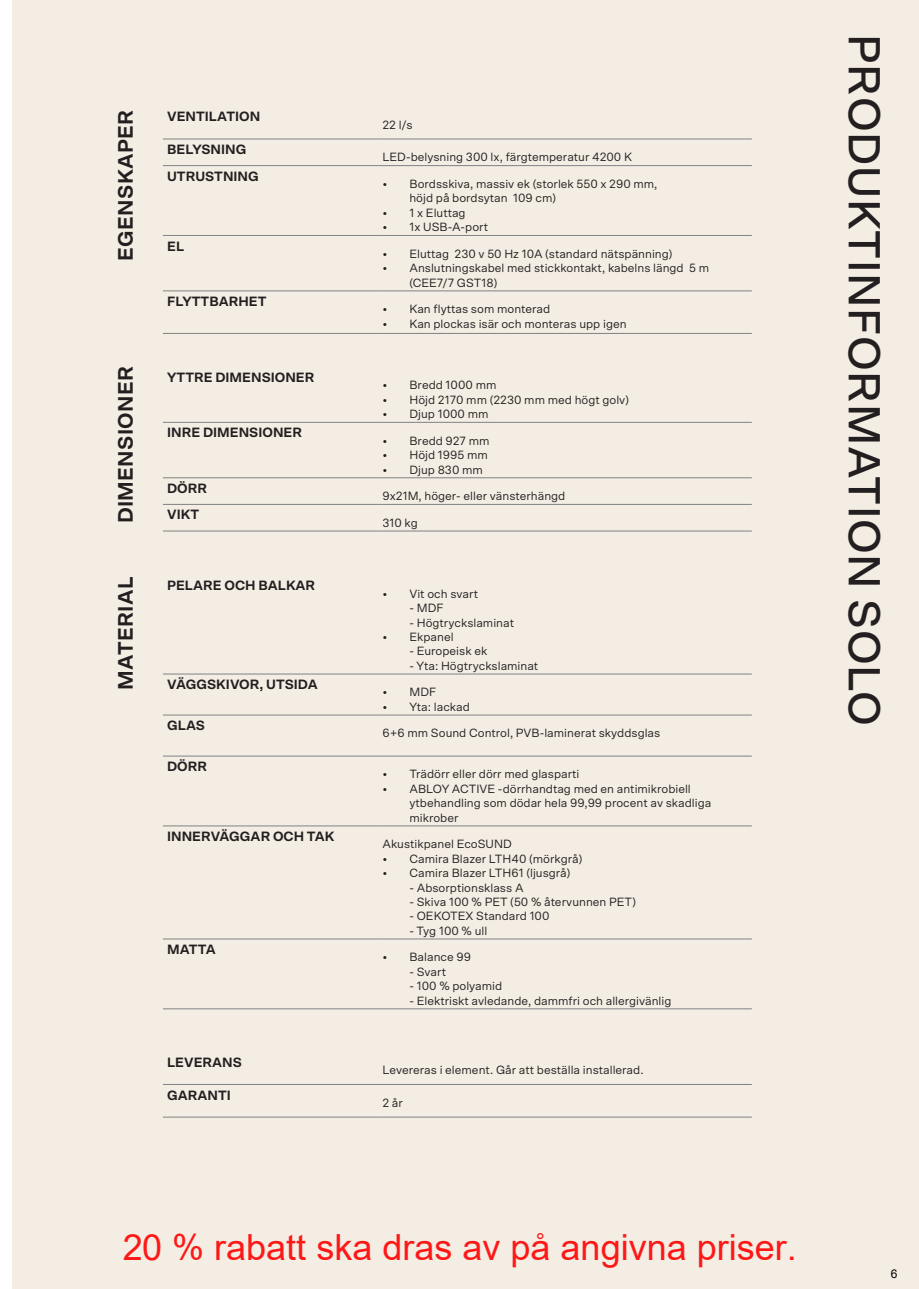
<style>
.page{position:relative;width:919px;height:1289px;background:#fff}
.page>*{position:absolute;margin:0;border:0;box-sizing:border-box;transform-origin:0 0}
.t1{font:500 45px "Scto Grotesk A";letter-spacing:.015em;color:#231f20}
.t2{font:36px "Arial";color:rgb(255 0 0/.9)}
.t3{font:700 21px "Scto Grotesk A";letter-spacing:.015em;color:#231f20}
.t4{font:700 13.5px "Scto Grotesk A";color:#231f20}
.t5{font:12px/14.4px "Scto Grotesk A";color:#231f20}
.t6{font:12px "Arial";color:#000}
</style>
<div class="page">
<div style="left:13px;top:0;width:905px;height:1288px;background:#f3ede3"></div>
<hr style="left:163px;top:139px;width:215px;height:1px;background:#808285">
<hr style="left:378px;top:139px;width:373px;height:1px;background:#808285">
<hr style="left:163px;top:165px;width:215px;height:1px;background:#808285">
<hr style="left:378px;top:165px;width:373px;height:1px;background:#808285">
<hr style="left:163px;top:235px;width:215px;height:1px;background:#808285">
<hr style="left:378px;top:235px;width:373px;height:1px;background:#808285">
<hr style="left:163px;top:290px;width:215px;height:1px;background:#808285">
<hr style="left:378px;top:290px;width:373px;height:1px;background:#808285">
<hr style="left:163px;top:333px;width:215px;height:1px;background:#808285">
<hr style="left:378px;top:333px;width:373px;height:1px;background:#808285">
<hr style="left:163px;top:673px;width:215px;height:1px;background:#808285">
<hr style="left:378px;top:673px;width:373px;height:1px;background:#808285">
<hr style="left:163px;top:714px;width:215px;height:1px;background:#808285">
<hr style="left:378px;top:714px;width:373px;height:1px;background:#808285">
<hr style="left:163px;top:755px;width:215px;height:1px;background:#808285">
<hr style="left:378px;top:755px;width:373px;height:1px;background:#808285">
<hr style="left:163px;top:825px;width:215px;height:1px;background:#808285">
<hr style="left:378px;top:825px;width:373px;height:1px;background:#808285">
<hr style="left:163px;top:938px;width:215px;height:1px;background:#808285">
<hr style="left:378px;top:938px;width:373px;height:1px;background:#808285">
<hr style="left:163px;top:1008px;width:215px;height:1px;background:#808285">
<hr style="left:378px;top:1008px;width:373px;height:1px;background:#808285">
<hr style="left:163px;top:1084px;width:215px;height:1px;background:#808285">
<hr style="left:378px;top:1084px;width:373px;height:1px;background:#808285">
<hr style="left:163px;top:1116px;width:215px;height:1px;background:#808285">
<hr style="left:378px;top:1116px;width:373px;height:1px;background:#808285">
<hr style="left:163px;top:422px;width:215px;height:1px;background:#808285">
<hr style="left:378px;top:422px;width:373px;height:1px;background:#808285">
<hr style="left:163px;top:477px;width:215px;height:1px;background:#808285">
<hr style="left:378px;top:477px;width:373px;height:1px;background:#808285">
<hr style="left:163px;top:504px;width:215px;height:1px;background:#808285">
<hr style="left:378px;top:504px;width:373px;height:1px;background:#808285">
<hr style="left:163px;top:530px;width:215px;height:1px;background:#808285">
<hr style="left:378px;top:530px;width:373px;height:1px;background:#808285">
<h3 class="t3" style="left:113px;top:260px;width:152px;rotate:-90deg">EGENSKAPER</h3>
<h3 class="t3" style="left:113px;top:523px;width:159px;rotate:-90deg">DIMENSIONER</h3>
<h3 class="t3" style="left:113px;top:690px;width:115px;rotate:-90deg">MATERIAL</h3>
<p class="t4" style="left:167px;top:108px;width:95px">VENTILATION</p>
<p class="t4" style="left:167px;top:141px;width:81px">BELYSNING</p>
<p class="t4" style="left:167px;top:168px;width:93px">UTRUSTNING</p>
<p class="t4" style="left:167px;top:238px;width:19px">EL</p>
<p class="t4" style="left:167px;top:293px;width:101px">FLYTTBARHET</p>
<p class="t4" style="left:167px;top:369px;width:149px">YTTRE DIMENSIONER</p>
<p class="t4" style="left:167px;top:424px;width:136px">INRE DIMENSIONER</p>
<p class="t4" style="left:167px;top:480px;width:42px">DÖRR</p>
<p class="t4" style="left:167px;top:506px;width:34px">VIKT</p>
<p class="t4" style="left:167px;top:577px;width:150px">PELARE OCH BALKAR</p>
<p class="t4" style="left:167px;top:676px;width:152px">VÄGGSKIVOR, UTSIDA</p>
<p class="t4" style="left:167px;top:717px;width:39px">GLAS</p>
<p class="t4" style="left:167px;top:758px;width:42px">DÖRR</p>
<p class="t4" style="left:167px;top:828px;width:169px">INNERVÄGGAR OCH TAK</p>
<p class="t4" style="left:167px;top:941px;width:50px">MATTA</p>
<p class="t4" style="left:167px;top:1053px;width:76px">LEVERANS</p>
<p class="t4" style="left:167px;top:1086px;width:65px">GARANTI</p>
<p class="t5" style="left:382px;top:117px;width:32px">22 l/s</p>
<p class="t5" style="left:382px;top:150px;width:251px">LED-belysning 300 lx, färgtemperatur 4200 K</p>
<p class="t5" style="left:409px;top:176px;width:249px;text-indent:-27px">• Bordsskiva, massiv ek (storlek 550 x 290 mm, höjd på bordsytan 109 cm)</p>
<p class="t5" style="left:382px;top:205px;width:85px">• 1 x Eluttag</p>
<p class="t5" style="left:382px;top:220px;width:107px">• 1x USB-A-port</p>
<p class="t5" style="left:382px;top:246px;width:291px">• Eluttag 230 v 50 Hz 10A (standard nätspänning)</p>
<p class="t5" style="left:409px;top:261px;width:301px;text-indent:-27px">• Anslutningskabel med stickkontakt, kabelns längd 5 m (CEE7/7 GST18)</p>
<p class="t5" style="left:382px;top:302px;width:169px">• Kan flyttas som monterad</p>
<p class="t5" style="left:382px;top:316px;width:245px">• Kan plockas isär och monteras upp igen</p>
<p class="t5" style="left:382px;top:378px;width:115px">• Bredd 1000 mm</p>
<p class="t5" style="left:382px;top:392px;width:248px">• Höjd 2170 mm (2230 mm med högt golv)</p>
<p class="t5" style="left:382px;top:406px;width:107px">• Djup 1000 mm</p>
<p class="t5" style="left:382px;top:433px;width:109px">• Bredd 927 mm</p>
<p class="t5" style="left:382px;top:447px;width:107px">• Höjd 1995 mm</p>
<p class="t5" style="left:382px;top:462px;width:102px">• Djup 830 mm</p>
<p class="t5" style="left:382px;top:488px;width:184px">9x21M, höger- eller vänsterhängd</p>
<p class="t5" style="left:382px;top:515px;width:37px">310 kg</p>
<p class="t5" style="left:382px;top:586px;width:97px">• Vit och svart</p>
<p class="t5" style="left:409px;top:600px;width:35px">- MDF</p>
<p class="t5" style="left:409px;top:615px;width:106px">- Högtryckslaminat</p>
<p class="t5" style="left:382px;top:629px;width:73px">• Ekpanel</p>
<p class="t5" style="left:409px;top:644px;width:79px">- Europeisk ek</p>
<p class="t5" style="left:409px;top:658px;width:130px">- Yta: Högtryckslaminat</p>
<p class="t5" style="left:382px;top:685px;width:55px">• MDF</p>
<p class="t5" style="left:382px;top:699px;width:89px">• Yta: lackad</p>
<p class="t5" style="left:382px;top:726px;width:279px">6+6 mm Sound Control, PVB-laminerat skyddsglas</p>
<p class="t5" style="left:382px;top:767px;width:198px">• Trädörr eller dörr med glasparti</p>
<p class="t5" style="left:409px;top:781px;width:303px;text-indent:-27px">• ABLOY ACTIVE -dörrhandtag med en antimikrobiell ytbehandling som dödar hela 99,99 procent av skadliga mikrober</p>
<p class="t5" style="left:382px;top:836px;width:131px">Akustikpanel EcoSUND</p>
<p class="t5" style="left:382px;top:851px;width:201px">• Camira Blazer LTH40 (mörkgrå)</p>
<p class="t5" style="left:382px;top:865px;width:189px">• Camira Blazer LTH61 (ljusgrå)</p>
<p class="t5" style="left:409px;top:880px;width:116px">- Absorptionsklass A</p>
<p class="t5" style="left:409px;top:894px;width:228px">- Skiva 100 % PET (50 % återvunnen PET)</p>
<p class="t5" style="left:409px;top:908px;width:142px">- OEKOTEX Standard 100</p>
<p class="t5" style="left:409px;top:923px;width:79px">- Tyg 100 % ull</p>
<p class="t5" style="left:382px;top:949px;width:90px">• Balance 99</p>
<p class="t5" style="left:409px;top:964px;width:38px">- Svart</p>
<p class="t5" style="left:409px;top:978px;width:94px">- 100 % polyamid</p>
<p class="t5" style="left:409px;top:993px;width:263px">- Elektriskt avledande, dammfri och allergivänlig</p>
<p class="t5" style="left:382px;top:1062px;width:262px">Levereras i element. Går att beställa installerad.</p>
<p class="t5" style="left:382px;top:1095px;width:22px">2 år</p>
<h2 class="t2" style="left:122px;top:1222px;width:676px">20 % rabatt ska dras av på angivna priser.</h2>
<h1 class="t1" style="left:891px;top:34px;width:693px;rotate:90deg">PRODUKTINFORMATION SOLO</h1>
<p class="t6" style="left:890px;top:1265px;width:8px">6</p>
</div>
